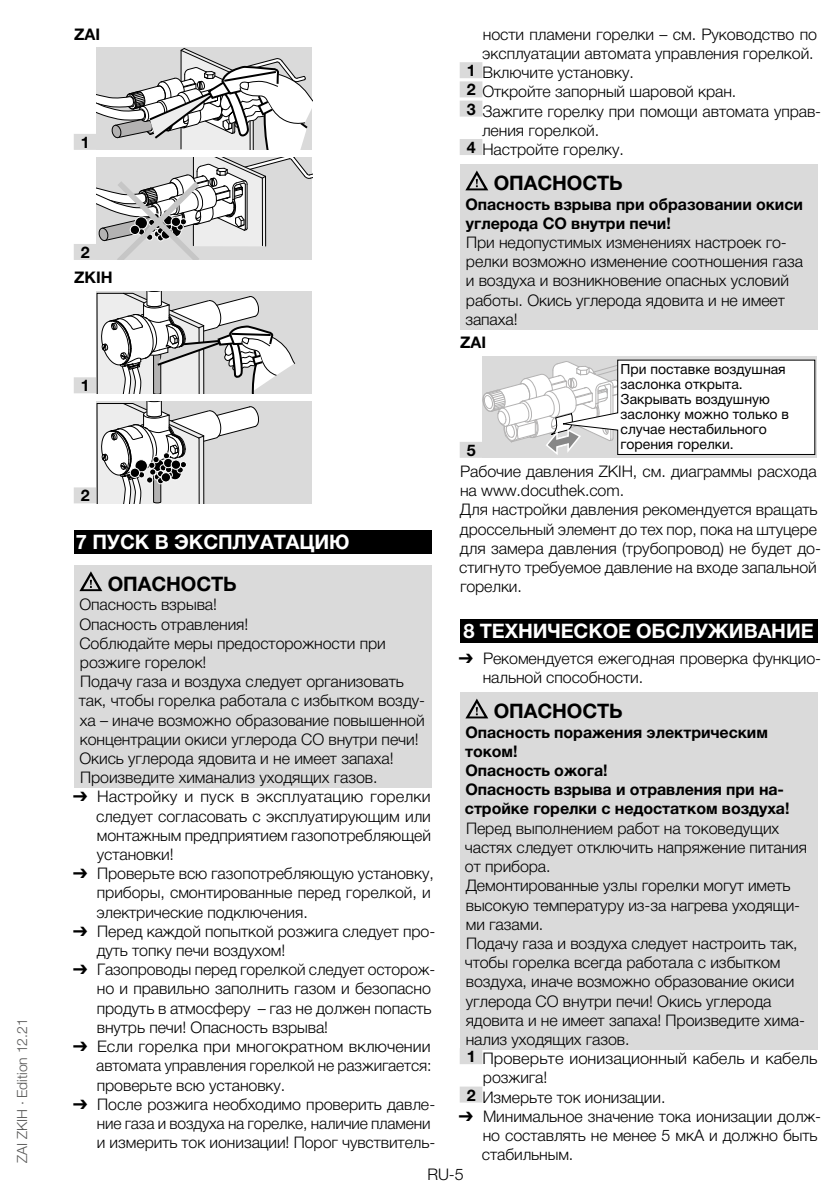
<style>
.page{position:relative;width:840px;height:1191px;background:#fff}
.page>*{position:absolute;margin:0;border:0;box-sizing:border-box;transform-origin:0 0}
.t1{font:700 20px "Helvetica Neue LT Pro";letter-spacing:-.005em;color:#fff}
.t2{font:700 20px "Helvetica Neue LT Pro";letter-spacing:-.005em;color:#000}
.t3{font:300 16px/19.2px "Helvetica Neue LT Pro";letter-spacing:-.005em;color:#000}
.t4{font:700 16px/19.2px "Helvetica Neue LT Pro";letter-spacing:-.005em;color:#000}
.t5{font:14px/15px "Helvetica Neue LT Pro";color:#000}
.t6{font:300 14px "Helvetica Neue LT Pro";letter-spacing:-.005em;color:#575756}
.s1{font-family:"Arial Unicode MS";font-weight:400}
.s2{font-weight:700}
</style>
<div class="page">
<div style="left:74px;top:134px;width:22px;height:16px;background:#dadada"></div>
<div style="left:74px;top:244px;width:22px;height:16px;background:#dadada"></div>
<div style="left:74px;top:377px;width:22px;height:16px;background:#dadada"></div>
<div style="left:74px;top:487px;width:22px;height:16px;background:#dadada"></div>
<div style="left:74px;top:530px;width:357px;height:24px;background:#000"></div>
<div style="left:74px;top:565px;width:357px;height:32px;background:#dadada"></div>
<div style="left:74px;top:593px;width:357px;height:22px;background:#dadada"></div>
<div style="left:74px;top:612px;width:357px;height:60px;background:#dadada"></div>
<div style="left:74px;top:670px;width:357px;height:117px;background:#dadada"></div>
<svg style="left:96px;top:48px;width:216px;height:102px"></svg>
<svg style="left:96px;top:158px;width:216px;height:102px"></svg>
<div style="left:96px;top:291px;width:216px;height:102px;background:#dadada"></div>
<svg style="left:96px;top:291px;width:200px;height:102px"></svg>
<div style="left:96px;top:401px;width:216px;height:102px;background:#dadada"></div>
<svg style="left:96px;top:401px;width:163px;height:102px"></svg>
<svg style="left:79px;top:571px;width:23px;height:20px"></svg>
<div style="left:459px;top:62px;width:23px;height:16px;background:#dadada"></div>
<div style="left:459px;top:81px;width:23px;height:16px;background:#dadada"></div>
<div style="left:459px;top:101px;width:23px;height:16px;background:#dadada"></div>
<div style="left:459px;top:139px;width:23px;height:16px;background:#dadada"></div>
<div style="left:459px;top:165px;width:357px;height:31px;background:#dadada"></div>
<div style="left:459px;top:192px;width:357px;height:41px;background:#dadada"></div>
<div style="left:459px;top:231px;width:357px;height:98px;background:#dadada"></div>
<div style="left:459px;top:442px;width:23px;height:16px;background:#dadada"></div>
<div style="left:459px;top:619px;width:357px;height:24px;background:#000"></div>
<div style="left:459px;top:693px;width:357px;height:31px;background:#dadada"></div>
<div style="left:459px;top:720px;width:357px;height:41px;background:#dadada"></div>
<div style="left:459px;top:759px;width:357px;height:21px;background:#dadada"></div>
<div style="left:459px;top:778px;width:357px;height:41px;background:#dadada"></div>
<div style="left:459px;top:816px;width:357px;height:60px;background:#dadada"></div>
<div style="left:459px;top:874px;width:357px;height:60px;background:#dadada"></div>
<div style="left:459px;top:931px;width:357px;height:118px;background:#dadada"></div>
<div style="left:459px;top:1048px;width:23px;height:16px;background:#dadada"></div>
<div style="left:459px;top:1086px;width:23px;height:16px;background:#dadada"></div>
<svg style="left:465px;top:170px;width:23px;height:20px"></svg>
<div style="left:482px;top:356px;width:334px;height:102px;background:#dadada"></div>
<svg style="left:482px;top:359px;width:333px;height:96px"></svg>
<svg style="left:465px;top:698px;width:23px;height:20px"></svg>
<p class="t6" style="left:13px;top:1162px;width:145px;rotate:-90deg">ZAI ZKIH · Edition 12.21</p>
<p class="t4" style="left:74px;top:24px;width:27px">ZAI</p>
<p class="t4" style="left:81px;top:132px;width:10px">1</p>
<p class="t4" style="left:74px;top:239px;width:40px;line-height:25.2px;text-indent:6px">2<br>ZKIH</p>
<p class="t4" style="left:81px;top:376px;width:10px">1</p>
<p class="t4" style="left:81px;top:486px;width:10px">2</p>
<p class="t1" style="left:76px;top:530px;width:275px">7 ПУСК В ЭКСПЛУАТАЦИЮ</p>
<p class="t2" style="left:102px;top:571px;width:136px">ОПАСНОСТЬ</p>
<p class="t3" style="left:79px;top:594px;width:347px">Опасность взрыва!<br>Опасность отравления!<br>Соблюдайте меры предосторожности при розжиге горелок!<br>Подачу газа и воздуха следует организовать так, чтобы горелка работала с избытком возду&shy;ха – иначе возможно образование повышенной концентрации окиси углерода CO внутри печи!<br>Окись углерода ядовита и не имеет запаха!<br>Произведите химанализ уходящих газов.</p>
<p class="t3" style="left:96px;top:786px;width:336px;text-align:justify;text-indent:-23px"><span class="s1">➔</span> Настройку и пуск в эксплуатацию горелки следует согласовать с эксплуатирующим или монтажным предприятием газопотребляющей установки!</p>
<p class="t3" style="left:96px;top:863px;width:339px;text-indent:-23px"><span class="s1">➔</span> Проверьте всю газопотребляющую установку, приборы, смонтированные перед горелкой, и электрические подключения.</p>
<p class="t3" style="left:97px;top:921px;width:340px;text-indent:-24px"><span class="s1">➔</span> Перед каждой попыткой розжига следует про&shy;дуть топку печи воздухом!</p>
<p class="t3" style="left:97px;top:959px;width:340px;text-indent:-24px"><span class="s1">➔</span> Газопроводы перед горелкой следует осторож&shy;но и правильно заполнить газом и безопасно продуть в атмосферу – газ не должен попасть внутрь печи! Опасность взрыва!</p>
<p class="t3" style="left:96px;top:1036px;width:336px;text-align:justify;text-indent:-23px"><span class="s1">➔</span> Если горелка при многократном включении автомата управления горелкой не разжигается: проверьте всю установку.</p>
<p class="t3" style="left:97px;top:1094px;width:340px;text-indent:-24px"><span class="s1">➔</span> После розжига необходимо проверить давле&shy;ние газа и воздуха на горелке, наличие пламени и измерить ток ионизации! Порог чувствитель-</p>
<p class="t3" style="left:482px;top:24px;width:335px">ности пламени горелки – см. Руководство по</p>
<p class="t3" style="left:482px;top:43px;width:333px">эксплуатации автомата управления горелкой.</p>
<p class="t3" style="left:466px;top:63px;width:168px"><span class="s2">1</span> Включите установку.</p>
<p class="t3" style="left:466px;top:82px;width:271px"><span class="s2">2</span> Откройте запорный шаровой кран.</p>
<p class="t3" style="left:466px;top:101px;width:356px"><span class="s2">3</span> Зажгите горелку при помощи автомата управ-</p>
<p class="t3" style="left:482px;top:120px;width:119px">ления горелкой.</p>
<p class="t3" style="left:466px;top:139px;width:159px"><span class="s2">4</span> Настройте горелку.</p>
<p class="t2" style="left:488px;top:171px;width:136px">ОПАСНОСТЬ</p>
<p class="t4" style="left:465px;top:194px;width:339px">Опасность взрыва при образовании окиси углерода CO внутри печи!</p>
<p class="t3" style="left:465px;top:232px;width:339px">При недопустимых изменениях настроек го&shy;релки возможно изменение соотношения газа и воздуха и возникновение опасных условий работы. Окись углерода ядовита и не имеет запаха!</p>
<p class="t4" style="left:460px;top:332px;width:27px">ZAI</p>
<p class="t5" style="left:620px;top:361px;width:170px">При поставке воздушная заслонка открыта.<br>Закрывать воздушную заслонку можно только в случае нестабильного горения горелки.</p>
<p class="t3" style="left:459px;top:461px;width:363px">Рабочие давления ZKIH, см. диаграммы расхода на www.docuthek.com.<br>Для настройки давления рекомендуется вращать дроссельный элемент до тех пор, пока на штуцере для замера давления (трубопровод) не будет до&shy;стигнуто требуемое давление на входе запальной горелки.</p>
<p class="t1" style="left:463px;top:619px;width:309px">8 ТЕХНИЧЕСКОЕ ОБСЛУЖИ ВАНИЕ</p>
<p class="t3" style="left:482px;top:648px;width:340px;text-indent:-24px"><span class="s1">➔</span> Рекомендуется ежегодная проверка функцио&shy;нальной способности.</p>
<p class="t2" style="left:488px;top:699px;width:136px">ОПАСНОСТЬ</p>
<p class="t4" style="left:464px;top:722px;width:326px">Опасность поражения электрическим током!<br>Опасность ожога!<br>Опасность взрыва и отравления при на&shy;стройке горелки с недостатком воздуха!</p>
<p class="t3" style="left:466px;top:818px;width:314px">Перед выполнением работ на токоведущих</p>
<p class="t3" style="left:464px;top:837px;width:343px">частях следует отключить напряжение питания</p>
<p class="t3" style="left:464px;top:856px;width:87px">от прибора.</p>
<p class="t3" style="left:465px;top:875px;width:326px">Демонтированные узлы горелки могут иметь</p>
<p class="t3" style="left:465px;top:895px;width:336px">высокую температуру из-за нагрева уходящи-</p>
<p class="t3" style="left:465px;top:914px;width:79px">ми газами.</p>
<p class="t3" style="left:466px;top:933px;width:333px">Подачу газа и воздуха следует настроить так,</p>
<p class="t3" style="left:464px;top:952px;width:317px">чтобы горелка всегда работала с избытком</p>
<p class="t3" style="left:465px;top:971px;width:330px">воздуха, иначе возможно образование окиси</p>
<p class="t3" style="left:465px;top:991px;width:307px">углерода CO внутри печи! Окись углерода</p>
<p class="t3" style="left:465px;top:1010px;width:340px">ядовита и не имеет запаха! Произведите хима-</p>
<p class="t3" style="left:465px;top:1029px;width:165px">нализ уходящих газов.</p>
<p class="t3" style="left:466px;top:1048px;width:352px"><span class="s2">1</span> Проверьте ионизационный кабель и кабель</p>
<p class="t3" style="left:482px;top:1067px;width:66px">розжига!</p>
<p class="t3" style="left:466px;top:1087px;width:200px"><span class="s2">2</span> Измерьте ток ионизации.</p>
<p class="t3" style="left:481px;top:1106px;width:340px;text-indent:-23px"><span class="s1">➔</span> Минимальное значение тока ионизации долж&shy;но составлять не менее 5 мкA и должно быть стабильным.</p>
<p class="t4" style="left:466px;top:440px;width:10px">5</p>
<p class="t3" style="left:427px;top:1164px;width:38px">RU-5</p>
</div>
